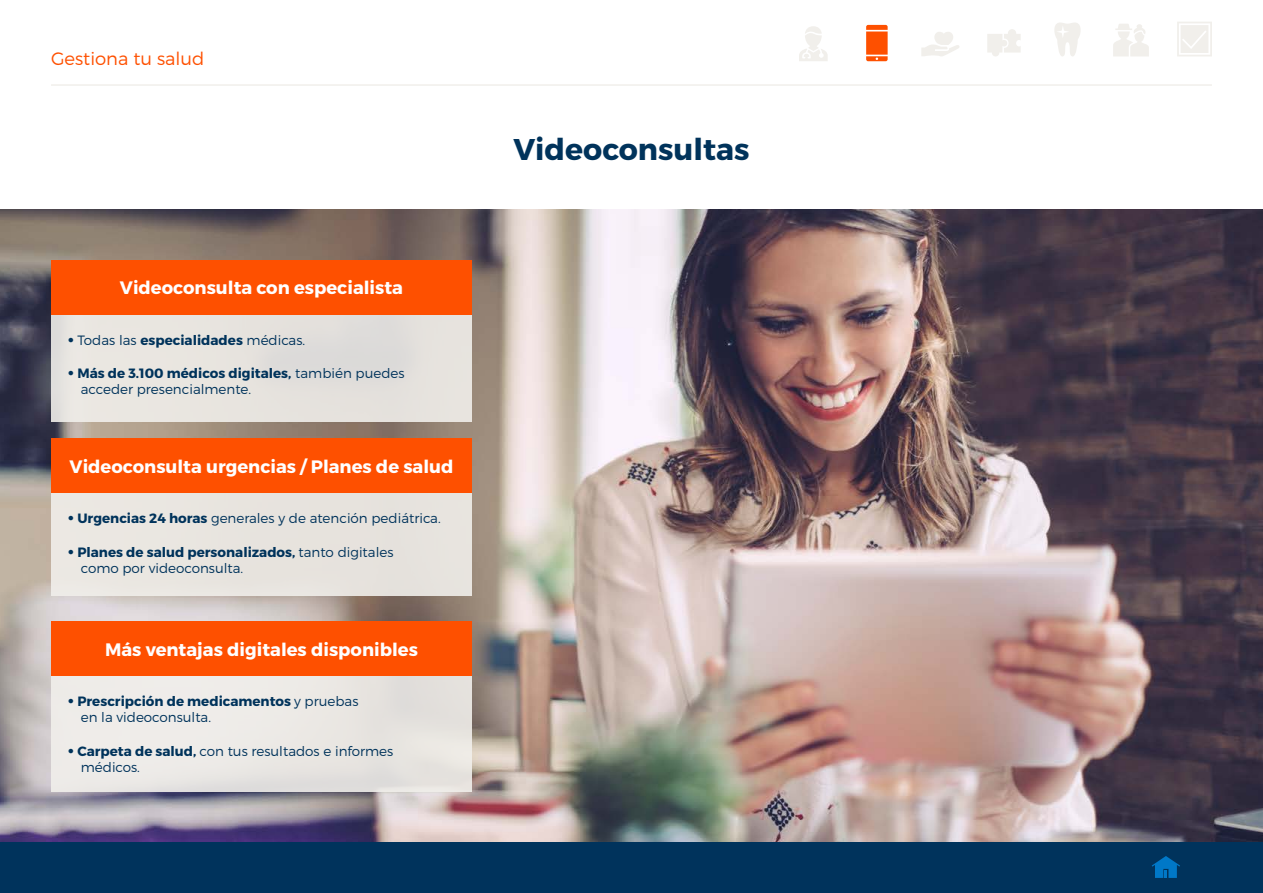
<style>
.page{position:relative;width:1263px;height:893px;background:#fff}
.page>*{position:absolute;margin:0;border:0;box-sizing:border-box;transform-origin:0 0}
.t1{font:700 30px "Montserrat";color:#00335b}
.t2{font:700 18px "Montserrat";color:#fff}
.t3{font:300 18px "Montserrat";color:#fe5000}
.t4{font:300 13.5px/16.2px "Montserrat";color:#00335b}
.t5{font:700 13.5px/16.2px "Montserrat";color:#00335b}
.s1{font-family:"Neo Sans Pro";font-weight:700}
.s2{font-weight:700}
.s3{font-family:"Neo Sans Pro"}
.s4{font-weight:300}
</style>
<div class="page">
<div style="left:0;top:842px;width:1263px;height:51px;background:#00335c"></div>
<hr style="left:51px;top:84px;width:1161px;height:2px;background:#f1efeb">
<svg style="left:799px;top:26px;width:29px;height:35px"></svg>
<svg style="left:866px;top:25px;width:22px;height:36px"></svg>
<svg style="left:987px;top:29px;width:34px;height:27px"></svg>
<svg style="left:921px;top:32px;width:38px;height:24px"></svg>
<svg style="left:1054px;top:23px;width:26px;height:33px"></svg>
<svg style="left:1113px;top:24px;width:36px;height:32px"></svg>
<svg style="left:1177px;top:22px;width:35px;height:34px"></svg>
<svg style="left:1152px;top:856px;width:28px;height:22px"></svg>
<img style="left:0;top:210px;width:1263px;height:632px">
<div style="left:51px;top:315px;width:421px;height:106px;background:#e7e3de"></div>
<div style="left:51px;top:493px;width:421px;height:103px;background:#e8e4df"></div>
<div style="left:51px;top:676px;width:421px;height:116px;background:#f1efeb"></div>
<div style="left:51px;top:260px;width:421px;height:55px;background:#fe5000"></div>
<div style="left:51px;top:438px;width:421px;height:55px;background:#fe5000"></div>
<div style="left:51px;top:621px;width:421px;height:55px;background:#fe5000"></div>
<h2 class="t3" style="left:51px;top:48px;width:155px">Gestiona tu salud</h2>
<h2 class="t2" style="left:120px;top:277px;width:285px">Videoconsulta con especialista</h2>
<p class="t4" style="left:68px;top:332px;width:239px"><span class="s1">•</span> Todas las <span class="s2">especialidades</span> médicas.</p>
<p class="t4" style="left:81px;top:365px;width:325px;text-indent:-13px"><span class="s1">•</span> <span class="s2">Más de 3.100 médicos digitales,</span> también puedes acceder presencialmente.</p>
<h2 class="t2" style="left:70px;top:455px;width:385px">Videoconsulta urgencias / Planes de salud</h2>
<p class="t4" style="left:68px;top:510px;width:374px"><span class="s1">•</span> <span class="s2">Urgencias 24 horas</span> generales y de atención pediátrica.</p>
<p class="t4" style="left:81px;top:543px;width:314px;text-indent:-13px"><span class="s1">•</span> <span class="s2">Planes de salud personalizados,</span> tanto digitales como por videoconsulta.</p>
<h2 class="t2" style="left:105px;top:638px;width:314px">Más ventajas digitales disponibles</h2>
<p class="t5" style="left:81px;top:693px;width:279px;text-indent:-13px"><span class="s3">•</span> Prescripción de medicamentos <span class="s4">y pruebas en la videoconsulta.</span></p>
<p class="t4" style="left:81px;top:742px;width:314px;text-indent:-13px"><span class="s1">•</span> <span class="s2">Carpeta de salud,</span> con tus resultados e informes médicos.</p>
<h1 class="t1" style="left:513px;top:131px;width:237px">Videoconsultas</h1>
</div>
